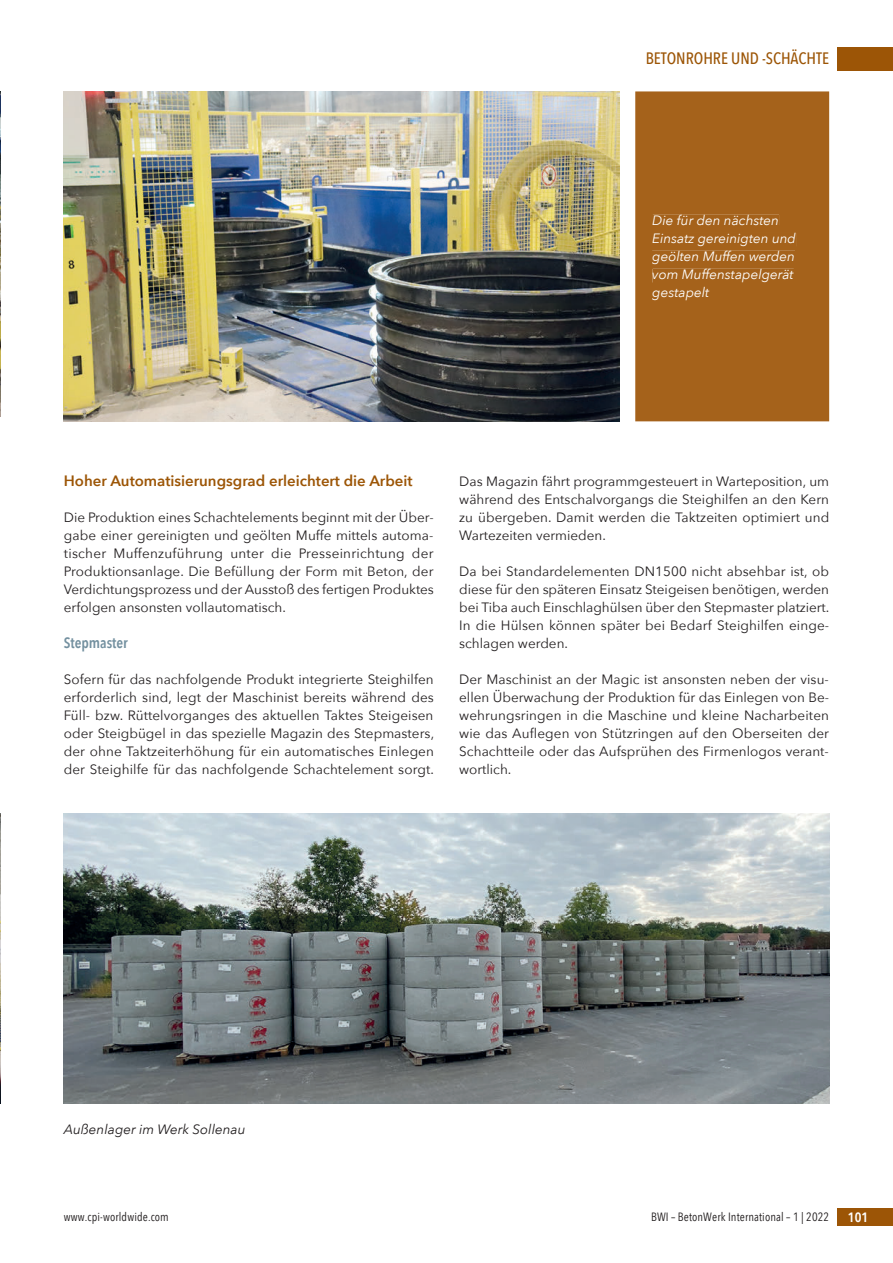
<style>
.page{position:relative;width:893px;height:1263px;background:#fff}
.page>*{position:absolute;margin:0;border:0;box-sizing:border-box;transform-origin:0 0}
.t1{font:500 16.5px "Avenir Next Condensed";color:#9c5506}
.t2{font:600 15px "Avenir Next";color:#9c5506}
.t3{font:600 15px "Avenir Next Condensed";color:#73909f}
.t4{font:13.5px/18px "Avenir Next";letter-spacing:.005em;color:#231f20;text-align:justify}
.t5{font:italic 13.5px/18px "Avenir Next";color:#fff}
.t6{font:italic 13.5px "Avenir Next";color:#231f20}
.t7{font:600 13.5px "Avenir Next Condensed";color:#fff}
.t8{font:12px "Avenir Next Condensed";letter-spacing:.01em;color:#231f20}
</style>
<div class="page">
<div style="left:838px;top:47px;width:55px;height:23px;background:#9c5506"></div>
<div style="left:838px;top:1208px;width:55px;height:18px;background:#9c5506"></div>
<img style="left:0;top:91px;width:1px;height:326px">
<img style="left:0;top:814px;width:1px;height:289px">
<img style="left:64px;top:91px;width:556px;height:330px">
<img style="left:64px;top:814px;width:765px;height:289px">
<div style="left:635px;top:91px;width:194px;height:330px;background:#a5621b"></div>
<div style="left:653px;top:215px;width:126px;height:10px;background:#a5621b"></div>
<div style="left:653px;top:233px;width:143px;height:13px;background:#a5621b"></div>
<div style="left:652px;top:251px;width:143px;height:13px;background:#a5621b"></div>
<div style="left:653px;top:269px;width:141px;height:13px;background:#a5621b"></div>
<div style="left:652px;top:287px;width:57px;height:13px;background:#a5621b"></div>
<p class="t1" style="left:646px;top:49px;width:185px">BETONROHRE UND -SCHÄCHTE</p>
<p class="t5" style="left:652px;top:211px;width:145px">Die für den nächsten<br>Einsatz gereinigten und geölten Muffen werden vom Muffenstapelgerät gestapelt</p>
<p class="t2" style="left:64px;top:468px;width:350px">Hoher Automatisierungsgrad erleichtert die Arbeit</p>
<p class="t4" style="left:64px;top:508px;width:372px">Die Produktion eines Schachtelements beginnt mit der Über&shy;gabe einer gereinigten und geölten Muffe mittels automa&shy;tischer Muffenzuführung unter die Presseinrichtung der Produktionsanlage. Die Befüllung der Form mit Beton, der Verdichtungsprozess und der Ausstoß des fertigen Produktes erfolgen ansonsten vollautomatisch.</p>
<p class="t3" style="left:64px;top:630px;width:66px">Stepmaster</p>
<p class="t4" style="left:64px;top:670px;width:372px">Sofern für das nachfolgende Produkt integrierte Steighilfen erforderlich sind, legt der Maschinist bereits während des Füll- bzw. Rüttelvorganges des aktuellen Taktes Steigeisen oder Steigbügel in das spezielle Magazin des Stepmasters, der ohne Taktzeiterhöhung für ein automatisches Einlegen der Steighilfe für das nachfolgende Schachtelement sorgt.</p>
<p class="t4" style="left:459px;top:472px;width:372px">Das Magazin fährt programmgesteuert in Warteposition, um während des Entschalvorgangs die Steighilfen an den Kern zu übergeben. Damit werden die Taktzeiten optimiert und Wartezeiten vermieden.</p>
<p class="t4" style="left:459px;top:562px;width:372px">Da bei Standardelementen DN1500 nicht absehbar ist, ob diese für den späteren Einsatz Steigeisen benötigen, werden bei Tiba auch Einschlaghülsen über den Stepmaster platziert.<br>In die Hülsen können später bei Bedarf Steighilfen einge&shy;schlagen werden.</p>
<p class="t4" style="left:459px;top:670px;width:371px">Der Maschinist an der Magic ist ansonsten neben der visu&shy;ellen Überwachung der Produktion für das Einlegen von Be&shy;wehrungsringen in die Maschine und kleine Nacharbeiten wie das Auflegen von Stützringen auf den Oberseiten der Schachtteile oder das Aufsprühen des Firmenlogos verant&shy;wortlich.</p>
<p class="t6" style="left:64px;top:1118px;width:183px">Außenlager im Werk Sollenau</p>
<p class="t8" style="left:64px;top:1207px;width:107px">www.cpi-worldwide.com</p>
<p class="t8" style="left:651px;top:1207px;width:180px">BWI – BetonWerk International – 1 | 2022</p>
<p class="t7" style="left:848px;top:1206px;width:22px">101</p>
</div>
